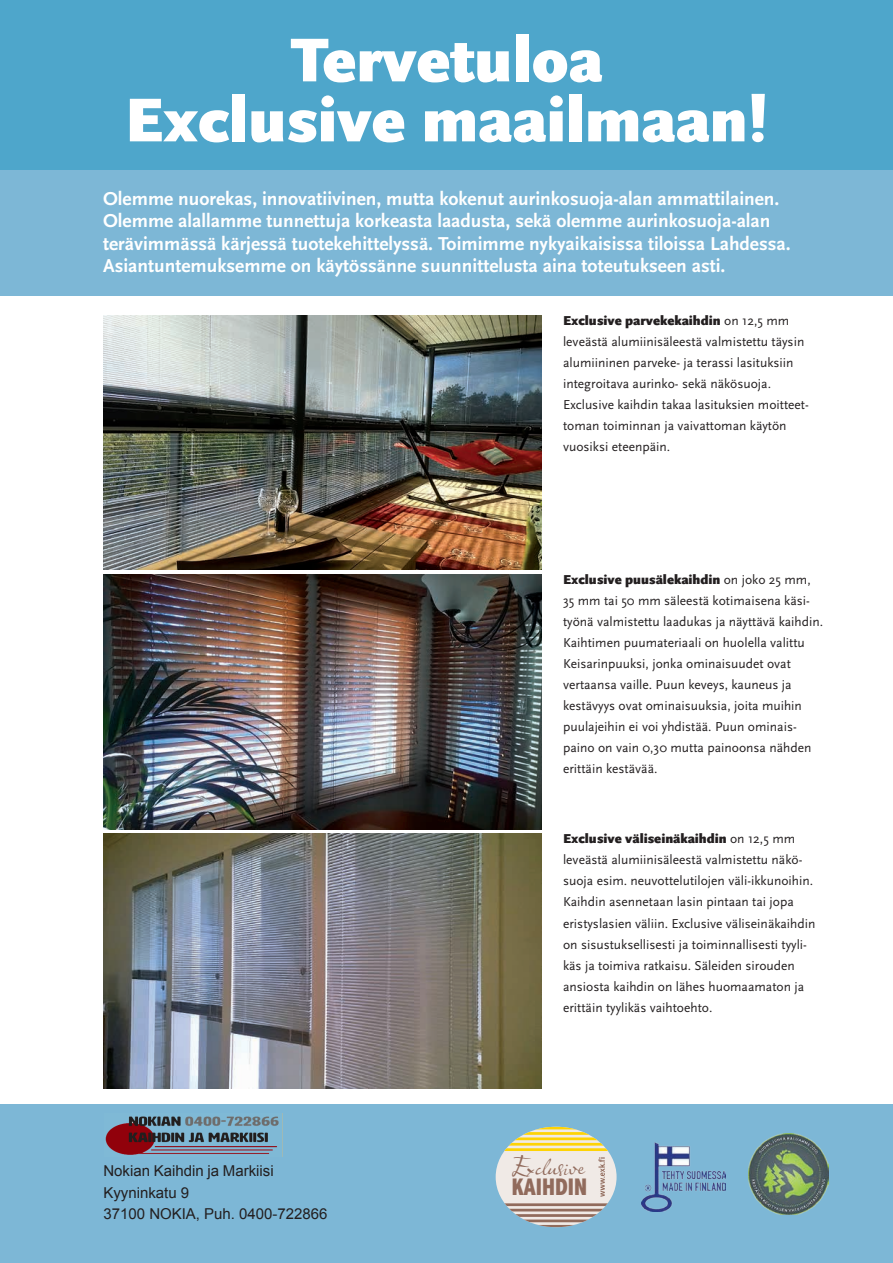
<style>
.page{position:relative;width:893px;height:1263px;background:#fff}
.page>*{position:absolute;margin:0;border:0;box-sizing:border-box;transform-origin:0 0}
.t1{font:900 64.5px/60px "Scala Sans Pro";color:#fff;text-align:center}
.t2{font:24.3px "Olicana Smooth";color:#916b5c}
.t3{font:800 condensed 24px "Abadi";color:#916b5c}
.t4{font:700 19.5px/22.5px "Scala Sans Pro";color:#fff}
.t5{font:15px/21px "Arial";color:#231f20}
.t6{font:13.5px/21px "Scala Sans Pro";color:#231f20}
.s1{font-weight:900}
</style>
<div class="page">
<div style="left:0;top:1104px;width:893px;height:159px;background:#7db7d6"></div>
<div style="left:0;top:0;width:893px;height:185px;background:#4ea6cb"></div>
<img style="left:103px;top:315px;width:438px;height:255px">
<img style="left:103px;top:574px;width:438px;height:255px">
<img style="left:103px;top:833px;width:438px;height:256px">
<div style="left:0;top:170px;width:893px;height:126px;background:#7db7d6"></div>
<div style="left:496px;top:1127px;width:121px;height:100px;background:#f0eae6;border-radius:50%"></div>
<hr style="left:499px;top:1209px;width:115px;height:2px;background:#916b5c">
<hr style="left:499px;top:1214px;width:115px;height:3px;background:#916b5c">
<hr style="left:499px;top:1225px;width:115px;height:2px;background:#916b5c">
<hr style="left:499px;top:1219px;width:115px;height:3px;background:#916b5c">
<hr style="left:499px;top:1203px;width:115px;height:3px;background:#916b5c">
<hr style="left:498px;top:1132px;width:116px;height:3px;background:#fed304">
<hr style="left:498px;top:1137px;width:116px;height:3px;background:#fed304">
<hr style="left:498px;top:1148px;width:116px;height:3px;background:#fed304">
<hr style="left:498px;top:1143px;width:116px;height:2px;background:#fed304">
<hr style="left:498px;top:1127px;width:116px;height:2px;background:#fed304">
<svg style="left:598px;top:1157px;width:7px;height:40px"></svg>
<img style="left:641px;top:1143px;width:84px;height:68px">
<img style="left:748px;top:1134px;width:80px;height:80px">
<img style="left:105px;top:1113px;width:178px;height:44px">
<h1 class="t1" style="left:125px;top:30px;width:645px">Tervetuloa<br>Exclusive maailmaan!</h1>
<p class="t4" style="left:103px;top:187px;width:689px">Olemme nuorekas, innovatiivinen, mutta kokenut aurinkosuoja-alan ammattilainen.<br>Olemme alallamme tunnettuja korkeasta laadusta, sekä olemme aurinkosuoja-alan terävimmässä kärjessä tuotekehittelyssä. Toimimme nykyaikaisissa tiloissa Lahdessa.<br>Asiantuntemuksemme on käytössänne suunnittelusta aina toteutukseen asti.</p>
<p class="t6" style="left:563px;top:310px;width:247px"><span class="s1">Exclusive parvekekaihdin</span> on 12,5 mm leveästä alumiinisäleestä valmistettu täysin alumiininen parveke- ja terassi lasituksiin integroitava aurinko- sekä näkösuoja.<br>Exclusive kaihdin takaa lasituksien moitteet&shy;toman toiminnan ja vaivattoman käytön vuosiksi eteenpäin.</p>
<p class="t6" style="left:563px;top:569px;width:262px"><span class="s1">Exclusive puusälekaihdin</span> on joko 25 mm, 35 mm tai 50 mm säleestä kotimaisena käsi&shy;työnä valmistettu laadukas ja näyttävä kaihdin.<br>Kaihtimen puumateriaali on huolella valittu Keisarinpuuksi, jonka ominaisuudet ovat vertaansa vaille. Puun keveys, kauneus ja kestävyys ovat ominaisuuksia, joita muihin puulajeihin ei voi yhdistää. Puun ominais&shy;paino on vain 0,30 mutta painoonsa nähden erittäin kestävää.</p>
<p class="t5" style="left:103px;top:1161px;width:226px">Nokian Kaihdin ja Markiisi<br>Kyyninkatu 9<br>37100 NOKIA, Puh. 0400-722866</p>
<p class="t6" style="left:563px;top:828px;width:254px"><span class="s1">Exclusive väliseinäkaihdin</span> on 12,5 mm leveästä alumiinisäleestä valmistettu näkö&shy;suoja esim. neuvottelutilojen väli-ikkunoihin.<br>Kaihdin asennetaan lasin pintaan tai jopa eristyslasien väliin. Exclusive väliseinäkaihdin on sisustuksellisesti ja toiminnallisesti tyyli&shy;käs ja toimiva ratkaisu. Säleiden sirouden ansiosta kaihdin on lähes huomaamaton ja erittäin tyylikäs vaihtoehto.</p>
<h2 class="t2" style="left:510px;top:1151px;width:77px">Exclusive</h2>
<h3 class="t3" style="left:512px;top:1173px;width:77px">KAIHDIN</h3>
</div>
